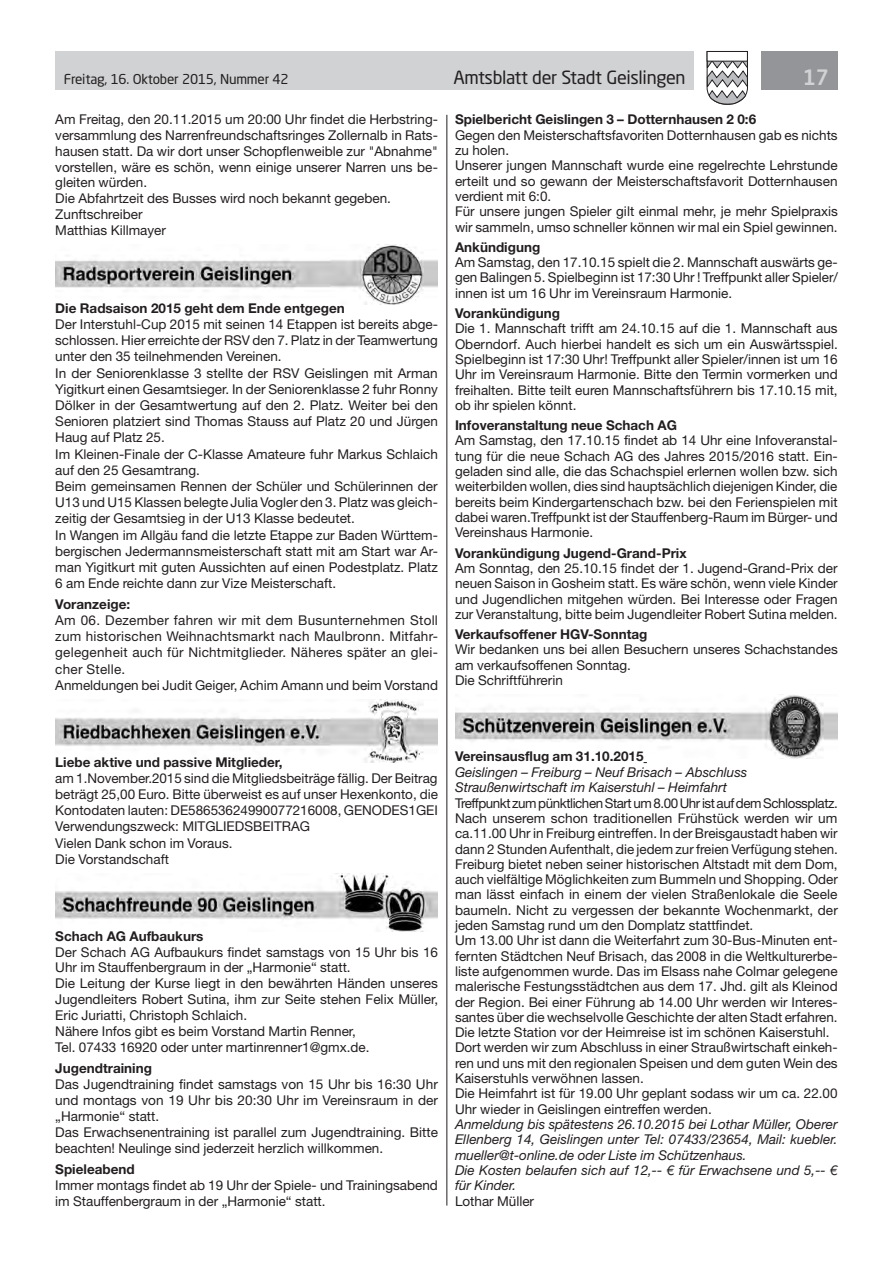
<style>
.page{position:relative;width:893px;height:1263px;background:#fff}
.page>*{position:absolute;margin:0;border:0;box-sizing:border-box;transform-origin:0 0}
.t1{font:500 21px "Neo Sans Std";color:#d1d2d4}
.t2{font:18px "Neo Sans Std";letter-spacing:-.02em;color:#231f20}
.t3{font:13.5px/15.3px "Helvetica Neue LT Std";color:#231f20}
.t4{font:700 13.5px "Helvetica Neue LT Std";color:#231f20}
.t5{font:italic 13.5px/15.3px "Helvetica Neue LT Std";color:#231f20}
.t6{font:13.5px/16.2px "Helvetica Neue LT Std";letter-spacing:.02em;color:#231f20}
.t7{font:13.5px "Neo Sans Std";letter-spacing:-.015em;color:#231f20}
</style>
<div class="page">
<div style="left:55px;top:51px;width:639px;height:38px;background:#d1d2d4"></div>
<div style="left:761px;top:51px;width:77px;height:38px;background:#939598"></div>
<svg style="left:706px;top:51px;width:42px;height:54px"></svg>
<div style="left:707px;top:51px;width:41px;height:10px;background:#fff;border:1px solid #231f20"></div>
<hr style="left:446px;top:115px;width:1px;height:1090px;background:#231f20">
<img style="left:55px;top:244px;width:383px;height:61px">
<img style="left:55px;top:699px;width:383px;height:63px">
<img style="left:55px;top:873px;width:383px;height:59px">
<img style="left:455px;top:695px;width:383px;height:63px">
<p class="t7" style="left:64px;top:71px;width:226px">Freitag, 16. Oktober 2015, Nummer 42</p>
<h2 class="t2" style="left:453px;top:66px;width:234px">Amtsblatt der Stadt Geislingen</h2>
<h1 class="t1" style="left:803px;top:64px;width:28px">17</h1>
<p class="t3" style="left:55px;top:112px;width:384px;line-height:15.8px">Am Freitag, den 20.11.2015 um 20:00 Uhr findet die Herbstring&shy;versammlung des Narrenfreundschaftsringes Zollernalb in Rats&shy;hausen statt. Da wir dort unser Schopflenweible zur "Abnahme" vorstellen, wäre es schön, wenn einige unserer Narren uns be&shy;gleiten würden.<br>Die Abfahrtzeit des Busses wird noch bekannt gegeben.<br>Zunftschreiber<br>Matthias Killmayer</p>
<p class="t4" style="left:455px;top:111px;width:303px">Spielbericht Geislingen 3 – Dotternhausen 2 0:6</p>
<p class="t3" style="left:455px;top:127px;width:384px">Gegen den Meisterschaftsfavoriten Dotternhausen gab es nichts zu holen.<br>Unserer jungen Mannschaft wurde eine regelrechte Lehrstunde erteilt und so gewann der Meisterschaftsfavorit Dotternhausen verdient mit 6:0.<br>Für unsere jungen Spieler gilt einmal mehr, je mehr Spielpraxis wir sammeln, umso schneller können wir mal ein Spiel gewinnen.</p>
<p class="t4" style="left:455px;top:239px;width:87px">Ankündigung</p>
<p class="t3" style="left:455px;top:255px;width:384px;text-align:justify">Am Samstag, den 17.10.15 spielt die 2. Mannschaft auswärts ge&shy;gen Balingen 5. Spielbeginn ist 17:30 Uhr ! Treffpunkt aller Spieler/ innen ist um 16 Uhr im Vereinsraum Harmonie.</p>
<p class="t4" style="left:455px;top:305px;width:107px">Vorankündigung</p>
<p class="t3" style="left:455px;top:321px;width:384px;text-align:justify">Die 1. Mannschaft trifft am 24.10.15 auf die 1. Mannschaft aus Oberndorf. Auch hierbei handelt es sich um ein Auswärtsspiel.<br>Spielbeginn ist 17:30 Uhr! Treffpunkt aller Spieler/innen ist um 16<br>Uhr im Vereinsraum Harmonie. Bitte den Termin vormerken und freihalten. Bitte teilt euren Mannschaftsführern bis 17.10.15 mit, ob ihr spielen könnt.</p>
<p class="t4" style="left:455px;top:417px;width:223px">Infoveranstaltung neue Schach AG</p>
<p class="t3" style="left:455px;top:433px;width:384px;text-align:justify">Am Samstag, den 17.10.15 findet ab 14 Uhr eine Infoveranstal&shy;tung für die neue Schach AG des Jahres 2015/2016 statt. Ein&shy;geladen sind alle, die das Schachspiel erlernen wollen bzw. sich weiterbilden wollen, dies sind hauptsächlich diejenigen Kinder, die bereits beim Kindergartenschach bzw. bei den Ferienspielen mit dabei waren.Treffpunkt ist der Stauffenberg-Raum im Bürger- und Vereinshaus Harmonie.</p>
<p class="t4" style="left:455px;top:544px;width:233px">Vorankündigung Jugend-Grand-Prix</p>
<p class="t3" style="left:455px;top:560px;width:384px;text-align:justify">Am Sonntag, den 25.10.15 findet der 1. Jugend-Grand-Prix der neuen Saison in Gosheim statt. Es wäre schön, wenn viele Kinder und Jugendlichen mitgehen würden. Bei Interesse oder Fragen zur Veranstaltung, bitte beim Jugendleiter Robert Sutina melden.</p>
<p class="t4" style="left:455px;top:626px;width:194px">Verkaufsoffener HGV-Sonntag</p>
<p class="t3" style="left:455px;top:642px;width:384px">Wir bedanken uns bei allen Besuchern unseres Schachstandes am verkaufsoffenen Sonntag.<br>Die Schriftführerin</p>
<p class="t4" style="left:55px;top:300px;width:291px">Die Radsaison 2015 geht dem Ende entgegen</p>
<p class="t3" style="left:55px;top:316px;width:384px;line-height:16.2px">Der Interstuhl-Cup 2015 mit seinen 14 Etappen ist bereits abge&shy;schlossen. Hier erreichte der RSV den 7. Platz in der Teamwertung unter den 35 teilnehmenden Vereinen.<br>In der Seniorenklasse 3 stellte der RSV Geislingen mit Arman Yigitkurt einen Gesamtsieger. In der Seniorenklasse 2 fuhr Ronny Dölker in der Gesamtwertung auf den 2. Platz. Weiter bei den Senioren platziert sind Thomas Stauss auf Platz 20 und Jürgen Haug auf Platz 25.<br>Im Kleinen-Finale der C-Klasse Amateure fuhr Markus Schlaich auf den 25 Gesamtrang.<br>Beim gemeinsamen Rennen der Schüler und Schülerinnen der U13 und U15 Klassen belegte Julia Vogler den 3. Platz was gleich&shy;zeitig der Gesamtsieg in der U13 Klasse bedeutet.<br>In Wangen im Allgäu fand die letzte Etappe zur Baden Württem&shy;bergischen Jedermannsmeisterschaft statt mit am Start war Ar&shy;man Yigitkurt mit guten Aussichten auf einen Podestplatz. Platz 6 am Ende reichte dann zur Vize Meisterschaft.</p>
<p class="t4" style="left:55px;top:595px;width:77px">Voranzeige:</p>
<p class="t6" style="left:55px;top:612px;width:384px">Am 06. Dezember fahren wir mit dem Busunternehmen Stoll zum historischen Weihnachtsmarkt nach Maulbronn. Mitfahr&shy;gelegenheit auch für Nichtmitglieder. Näheres später an glei&shy;cher Stelle.<br>Anmeldungen bei Judit Geiger, Achim Amann und beim Vorstand</p>
<p class="t4" style="left:55px;top:753px;width:229px">Liebe aktive und passive Mitglieder,</p>
<p class="t3" style="left:55px;top:770px;width:384px;line-height:16.2px">am 1.November.2015 sind die Mitgliedsbeiträge fällig. Der Beitrag beträgt 25,00 Euro. Bitte überweist es auf unser Hexenkonto, die Kontodaten lauten: DE58653624990077216008, GENODES1GEI Verwendungszweck: MITGLIEDSBEITRAG<br>Vielen Dank schon im Voraus.<br>Die Vorstandschaft</p>
<p class="t4" style="left:55px;top:928px;width:150px">Schach AG Aufbaukurs</p>
<p class="t3" style="left:55px;top:944px;width:384px;line-height:15.9px">Der Schach AG Aufbaukurs findet samstags von 15 Uhr bis 16<br>Uhr im Stauffenbergraum in der „Harmonie“ statt.<br>Die Leitung der Kurse liegt in den bewährten Händen unseres Jugendleiters Robert Sutina, ihm zur Seite stehen Felix Müller, Eric Juriatti, Christoph Schlaich.<br>Nähere Infos gibt es beim Vorstand Martin Renner,<br>Tel. 07433 16920 oder unter martinrenner1@gmx.de.</p>
<p class="t4" style="left:55px;top:1060px;width:98px">Jugendtraining</p>
<p class="t3" style="left:55px;top:1076px;width:384px;line-height:16px">Das Jugendtraining findet samstags von 15 Uhr bis 16:30 Uhr und montags von 19 Uhr bis 20:30 Uhr im Vereinsraum in der „Harmonie“ statt.<br>Das Erwachsenentraining ist parallel zum Jugendtraining. Bitte beachten! Neulinge sind jederzeit herzlich willkommen.</p>
<p class="t4" style="left:55px;top:1161px;width:81px">Spieleabend</p>
<p class="t3" style="left:55px;top:1177px;width:384px;line-height:15.8px">Immer montags findet ab 19 Uhr der Spiele- und Trainingsabend im Stauffenbergraum in der „Harmonie“ statt.</p>
<p class="t4" style="left:455px;top:748px;width:190px">Vereinsausflug am 31.10.2015</p>
<p class="t5" style="left:455px;top:764px;width:294px">Geislingen – Freiburg – Neuf Brisach – Abschluss<br>Straußenwirtschaft im Kaiserstuhl – Heimfahrt</p>
<p class="t3" style="left:455px;top:795px;width:384px">Treffpunkt zum pünktlichen Start um 8.00 Uhr ist auf dem Schlossplatz.<br>Nach unserem schon traditionellen Frühstück werden wir um ca.11.00 Uhr in Freiburg eintreffen. In der Breisgaustadt haben wir dann 2 Stunden Aufenthalt, die jedem zur freien Verfügung stehen.<br>Freiburg bietet neben seiner historischen Altstadt mit dem Dom, auch vielfältige Möglichkeiten zum Bummeln und Shopping. Oder man lässt einfach in einem der vielen Straßenlokale die Seele baumeln. Nicht zu vergessen der bekannte Wochenmarkt, der jeden Samstag rund um den Domplatz stattfindet.<br>Um 13.00 Uhr ist dann die Weiterfahrt zum 30-Bus-Minuten ent&shy;fernten Städtchen Neuf Brisach, das 2008 in die Weltkulturerbe&shy;liste aufgenommen wurde. Das im Elsass nahe Colmar gelegene malerische Festungsstädtchen aus dem 17. Jhd. gilt als Kleinod der Region. Bei einer Führung ab 14.00 Uhr werden wir Interes&shy;santes über die wechselvolle Geschichte der alten Stadt erfahren.<br>Die letzte Station vor der Heimreise ist im schönen Kaiserstuhl.<br>Dort werden wir zum Abschluss in einer Straußwirtschaft einkeh&shy;ren und uns mit den regionalen Speisen und dem guten Wein des Kaiserstuhls verwöhnen lassen.<br>Die Heimfahrt ist für 19.00 Uhr geplant sodass wir um ca. 22.00<br>Uhr wieder in Geislingen eintreffen werden.</p>
<p class="t5" style="left:455px;top:1116px;width:384px">Anmeldung bis spätestens 26.10.2015 bei Lothar Müller, Oberer Ellenberg 14, Geislingen unter Tel: 07433/23654, Mail: kuebler. mueller@t-online.de oder Liste im Schützenhaus.<br>Die Kosten belaufen sich auf 12,-- € für Erwachsene und 5,-- € für Kinder.</p>
<p class="t3" style="left:455px;top:1193px;width:81px">Lothar Müller</p>
</div>
